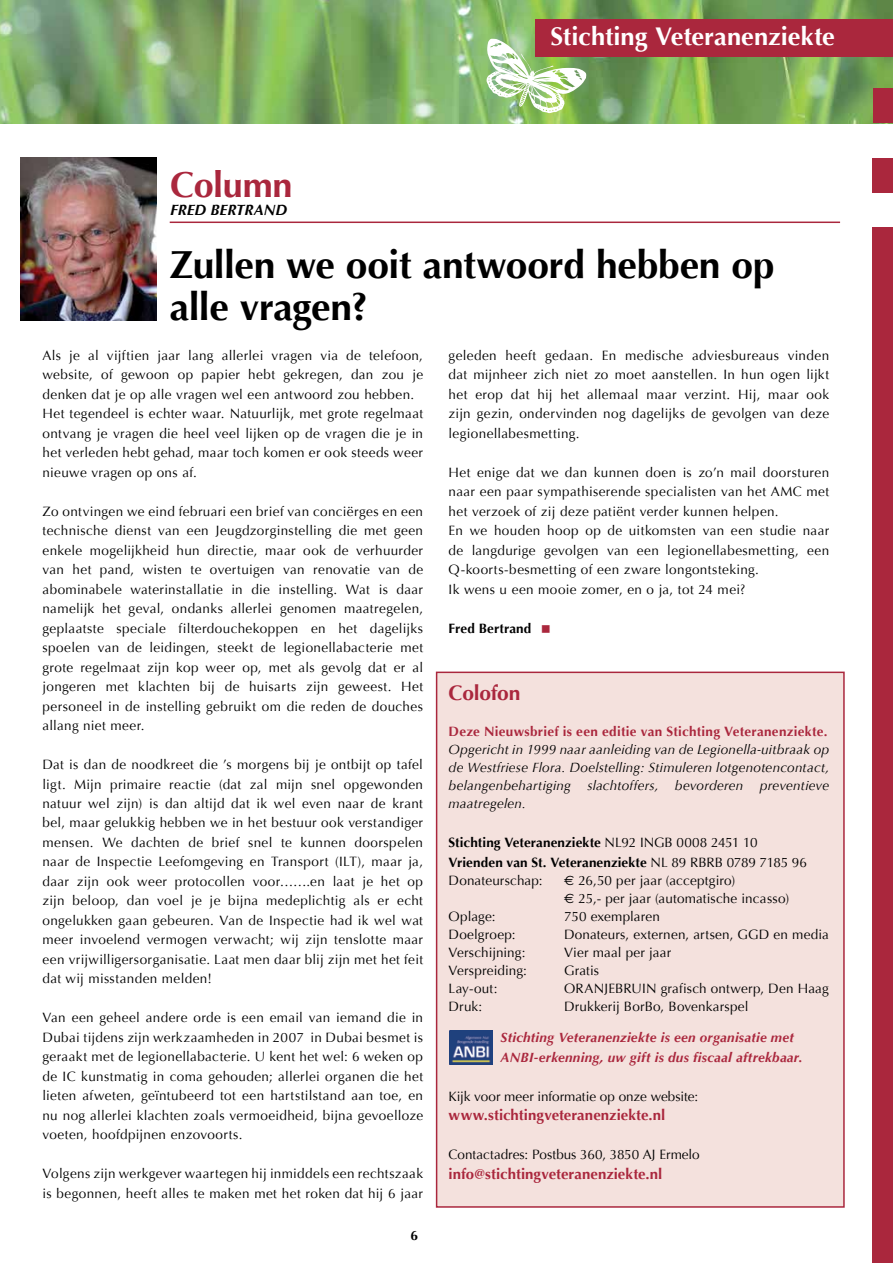
<style>
.page{position:relative;width:893px;height:1263px;background:#fff}
.page>*{position:absolute;margin:0;border:0;box-sizing:border-box;transform-origin:0 0}
.t1{font:700 39px/42px "Optima";letter-spacing:-.01em;color:#000}
.t2{font:700 36px "Optima";letter-spacing:-.01em;color:#aa273d}
.t3{font:700 25.5px "Optima";color:#fff}
.t4{font:700 21px "Optima";letter-spacing:-.01em;color:#aa273d}
.t5{font:700 15px "Optima";color:#aa273d}
.t6{font:italic 700 15px "Optima";color:#000}
.t7{font:13.5px/19.5px "Optima";letter-spacing:.025em;color:#000}
.t8{font:italic 13.5px/18px "Optima";letter-spacing:.02em;color:#000;text-align:justify}
.t9{font:700 13.5px/19.5px "Optima";letter-spacing:.005em;color:#000}
.t10{font:italic 700 13.5px/19.5px "Optima";letter-spacing:.02em;color:#aa273d}
.t11{font:700 13.5px "Optima";letter-spacing:.02em;color:#aa273d}
.t12{font:13.5px "Optima";letter-spacing:-.005em;color:#000}
.t13{font:13.5px "Optima";color:#000}
.t14{font:13.5px "Optima";letter-spacing:.005em;color:#000}
.s1{font-weight:400}
.s2{font-family:"Euro Sans"}
</style>
<div class="page">
<div style="left:872px;top:158px;width:21px;height:35px;background:#aa273d"></div>
<div style="left:872px;top:227px;width:21px;height:1036px;background:#aa273d"></div>
<img style="left:0;top:0;width:893px;height:123px">
<div style="left:536px;top:19px;width:357px;height:38px;background:#aa273d"></div>
<div style="left:873px;top:89px;width:20px;height:34px;background:#aa273d"></div>
<svg style="left:486px;top:38px;width:102px;height:75px"></svg>
<img style="left:21px;top:157px;width:136px;height:163px">
<hr style="left:170px;top:222px;width:670px;height:1px;background:#aa273d">
<div style="left:436px;top:672px;width:409px;height:536px;background:#f4e1dd;border:2px solid #aa273d"></div>
<img style="left:450px;top:1031px;width:42px;height:33px">
<h2 class="t2" style="left:170px;top:164px;width:124px">Column</h2>
<p class="t6" style="left:170px;top:201px;width:118px">FRED BERTRAND</p>
<h3 class="t3" style="left:550px;top:21px;width:286px">Stichting Veteranenziekte</h3>
<h1 class="t1" style="left:170px;top:245px;width:606px">Zullen we ooit antwoord hebben op alle vragen?</h1>
<p class="t7" style="left:43px;top:345px;width:382px">Als je al vijftien jaar lang allerlei vragen via de telefoon, website, of gewoon op papier hebt gekregen, dan zou je denken dat je op alle vragen wel een antwoord zou hebben.<br>Het tegendeel is echter waar. Natuurlijk, met grote regelmaat ontvang je vragen die heel veel lijken op de vragen die je in het verleden hebt gehad, maar toch komen er ook steeds weer nieuwe vragen op ons af.</p>
<p class="t7" style="left:43px;top:501px;width:382px;text-align:justify">Zo ontvingen we eind februari een brief van conciërges en een technische dienst van een Jeugdzorginstelling die met geen enkele mogelijkheid hun directie, maar ook de verhuurder van het pand, wisten te overtuigen van renovatie van de abominabele waterinstallatie in die instelling. Wat is daar namelijk het geval, ondanks allerlei genomen maatregelen, geplaatste speciale filterdouchekoppen en het dagelijks spoelen van de leidingen, steekt de legionellabacterie met grote regelmaat zijn kop weer op, met als gevolg dat er al jongeren met klachten bij de huisarts zijn geweest. Het personeel in de instelling gebruikt om die reden de douches allang niet meer.</p>
<p class="t7" style="left:43px;top:755px;width:382px;text-align:justify">Dat is dan de noodkreet die ’s morgens bij je ontbijt op tafel ligt. Mijn primaire reactie (dat zal mijn snel opgewonden natuur wel zijn) is dan altijd dat ik wel even naar de krant bel, maar gelukkig hebben we in het bestuur ook verstandiger mensen. We dachten de brief snel te kunnen doorspelen naar de Inspectie Leefomgeving en Transport (ILT), maar ja, daar zijn ook weer protocollen voor…….en laat je het op zijn beloop, dan voel je je bijna medeplichtig als er echt ongelukken gaan gebeuren. Van de Inspectie had ik wel wat meer invoelend vermogen verwacht; wij zijn tenslotte maar een vrijwilligersorganisatie. Laat men daar blij zijn met het feit dat wij misstanden melden!</p>
<p class="t7" style="left:43px;top:1008px;width:382px;text-align:justify">Van een geheel andere orde is een email van iemand die in Dubai tijdens zijn werkzaamheden in 2007 in Dubai besmet is geraakt met de legionellabacterie. U kent het wel: 6 weken op de IC kunstmatig in coma gehouden; allerlei organen die het lieten afweten, geïntubeerd tot een hartstilstand aan toe, en nu nog allerlei klachten zoals vermoeidheid, bijna gevoelloze voeten, hoofdpijnen enzovoorts.</p>
<p class="t7" style="left:43px;top:1164px;width:382px">Volgens zijn werkgever waartegen hij inmiddels een rechtszaak is begonnen, heeft alles te maken met het roken dat hij 6 jaar</p>
<p class="t9" style="left:410px;top:1226px;width:9px">6</p>
<p class="t7" style="left:449px;top:345px;width:382px;text-align:justify">geleden heeft gedaan. En medische adviesbureaus vinden dat mijnheer zich niet zo moet aanstellen. In hun ogen lijkt het erop dat hij het allemaal maar verzint. Hij, maar ook zijn gezin, ondervinden nog dagelijks de gevolgen van deze legionellabesmetting.</p>
<p class="t7" style="left:449px;top:462px;width:382px">Het enige dat we dan kunnen doen is zo’n mail doorsturen naar een paar sympathiserende specialisten van het AMC met het verzoek of zij deze patiënt verder kunnen helpen.<br>En we houden hoop op de uitkomsten van een studie naar de langdurige gevolgen van een legionellabesmetting, een Q-koorts-besmetting of een zware longontsteking.<br>Ik wens u een mooie zomer, en o ja, tot 24 mei?</p>
<p class="t9" style="left:449px;top:618px;width:84px">Fred Bertrand</p>
<h3 class="t4" style="left:449px;top:680px;width:73px">Colofon</h3>
<p class="t11" style="left:449px;top:723px;width:380px">Deze Nieuwsbrief is een editie van Stichting Veteranenziekte.</p>
<p class="t8" style="left:449px;top:740px;width:382px">Opgericht in 1999 naar aanleiding van de Legionella-uitbraak op de Westfriese Flora. Doelstelling: Stimuleren lotgenotencontact, belangenbehartiging slachtoffers, bevorderen preventieve maatregelen.</p>
<p class="t9" style="left:449px;top:833px;width:360px">Stichting Veteranenziekte <span class="s1">NL92 INGB 0008 2451 10<br></span>Vrienden van St. Veteranenziekte <span class="s1">NL 89 RBRB 0789 7185 96</span></p>
<p class="t7" style="left:449px;top:870px;width:96px">Donateurschap:</p>
<p class="t7" style="left:564px;top:871px;width:226px;line-height:18px"><span class="s2">€</span> 26,50 per jaar (acceptgiro)<br><span class="s2">€</span> 25,- per jaar (automatische incasso)</p>
<p class="t7" style="left:449px;top:906px;width:49px">Oplage:</p>
<p class="t7" style="left:564px;top:906px;width:97px">750 exemplaren</p>
<p class="t7" style="left:449px;top:924px;width:68px">Doelgroep:</p>
<p class="t7" style="left:564px;top:924px;width:266px">Donateurs, externen, artsen, GGD en media</p>
<p class="t12" style="left:449px;top:944px;width:78px">Verschijning:</p>
<p class="t7" style="left:564px;top:942px;width:109px">Vier maal per jaar</p>
<p class="t14" style="left:449px;top:962px;width:80px">Verspreiding:</p>
<p class="t7" style="left:564px;top:960px;width:37px">Gratis</p>
<p class="t7" style="left:449px;top:978px;width:50px">Lay-out:</p>
<p class="t7" style="left:564px;top:978px;width:266px">ORANJEBRUIN grafisch ontwerp, Den Haag</p>
<p class="t7" style="left:449px;top:996px;width:35px">Druk:</p>
<p class="t7" style="left:564px;top:996px;width:186px">Drukkerij BorBo, Bovenkarspel</p>
<p class="t10" style="left:501px;top:1028px;width:303px">Stichting Veteranenziekte is een organisatie met<br>ANBI-erkenning, uw gift is dus fiscaal aftrekbaar.</p>
<p class="t12" style="left:449px;top:1088px;width:251px">Kijk voor meer informatie op onze website:</p>
<p class="t5" style="left:449px;top:1106px;width:218px">www.stichtingveteranenziekte.nl</p>
<p class="t13" style="left:449px;top:1147px;width:253px">Contactadres: Postbus 360, 3850 AJ Ermelo</p>
<p class="t5" style="left:449px;top:1165px;width:215px">info@stichtingveteranenziekte.nl</p>
</div>
